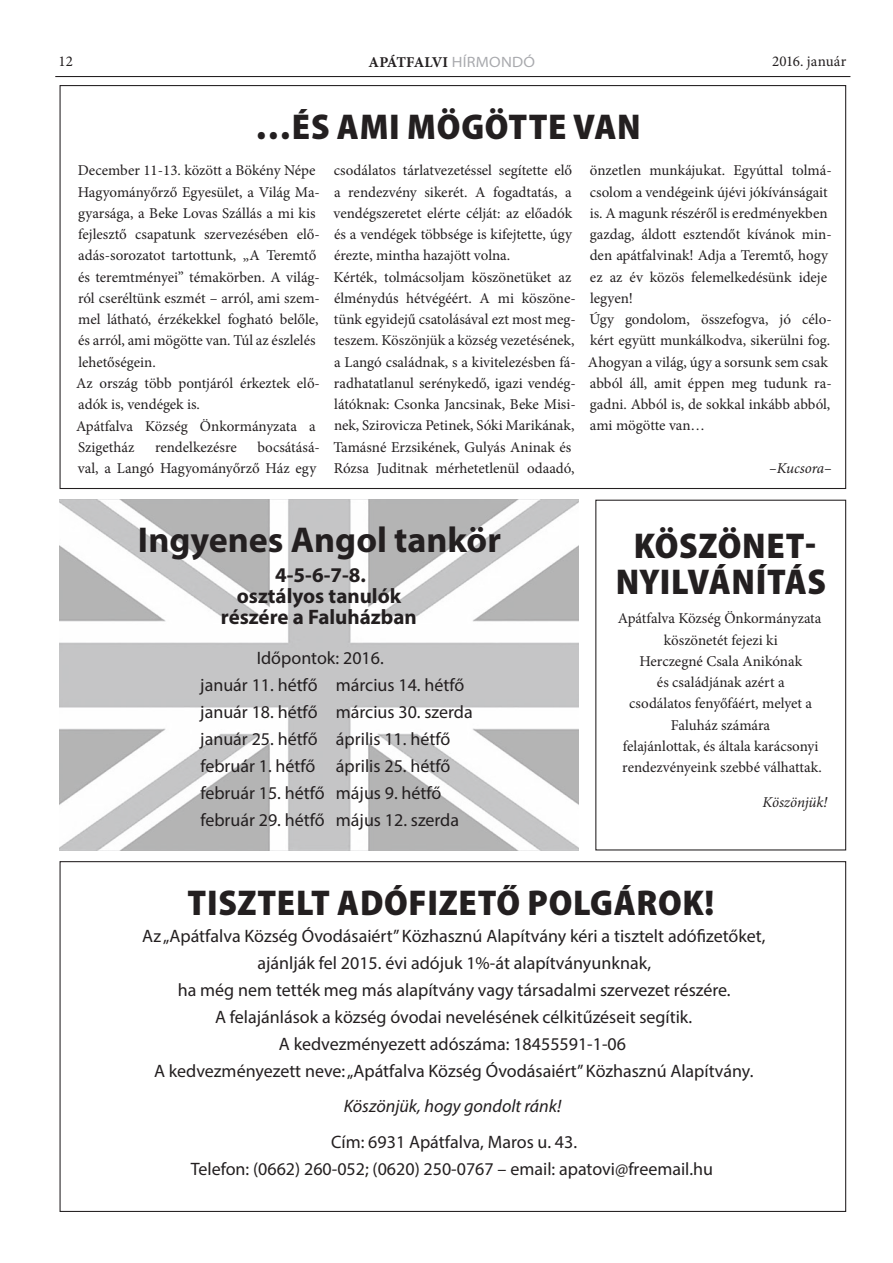
<style>
.page{position:relative;width:893px;height:1263px;background:#fff}
.page>*{position:absolute;margin:0;border:0;box-sizing:border-box;transform-origin:0 0}
.cím_Myriad{font:900 semi-condensed 36px/36px "Myriad Pro";letter-spacing:.02em;color:#231f20;text-align:center}
.t1{font:700 36px "Myriad Pro";color:#231f20}
.t2{font:700 21px "Myriad Pro";color:#231f20}
.t3{font:18px/27px "Myriad Pro";color:#231f20;text-align:center}
.t4{font:italic 18px "Myriad Pro";color:#231f20}
.t5{font:15px/21.3px "Minion Pro";color:#231f20}
.aláírás{font:italic 15px "Minion Pro";letter-spacing:-.01em;color:#231f20}
.t6{font:700 15px "Minion Pro";letter-spacing:-.025em;color:#231f20}
.s1{font-family:"Myriad Pro";font-weight:400;font-stretch:semi-expanded;color:#a8a9ad}
</style>
<div class="page">
<hr style="left:55px;top:76px;width:795px;height:1px;background:#231f20">
<div style="left:595px;top:500px;width:251px;height:350px;border:1px solid #231f20"></div>
<img style="left:60px;top:500px;width:518px;height:350px">
<p class="t5" style="left:59px;top:51px;width:16px">12</p>
<p class="t6" style="left:369px;top:51px;width:168px">APÁTFALVI <span class="s1">HÍRMONDÓ</span></p>
<p class="t5" style="left:772px;top:51px;width:76px">2016. január</p>
<p class="cím_Myriad" style="left:256px;top:107px;width:387px">…ÉS AMI MÖGÖTTE VAN</p>
<p class="t5" style="left:78px;top:160px;width:244px">December 11-13. között a Bökény Népe Hagyományőrző Egyesület, a Világ Ma&shy;gyarsága, a Beke Lovas Szállás a mi kis fejlesztő csapatunk szervezésében elő&shy;adás-sorozatot tartottunk, „A Teremtő és teremtményei” témakörben. A világ&shy;ról cseréltünk eszmét – arról, ami szem&shy;mel látható, érzékekkel fogható belőle, és arról, ami mögötte van. Túl az észlelés lehetőségein.</p>
<p class="t5" style="left:76px;top:373px;width:245px">Az ország több pontjáról érkeztek elő&shy;adók is, vendégek is.</p>
<p class="t5" style="left:76px;top:415px;width:241px">Apátfalva Község Önkormányzata a<br>Szigetház</p>
<p class="t5" style="left:590px;top:160px;width:243px">önzetlen munkájukat. Egyúttal tolmá&shy;csolom a vendégeink újévi jókívánságait is. A magunk részéről is eredményekben gazdag, áldott esztendőt kívánok min&shy;den apátfalvinak! Adja a Teremtő, hogy ez az év közös felemelkedésünk ideje legyen!</p>
<p class="t5" style="left:588px;top:309px;width:245px">Úgy gondolom, összefogva, jó célo&shy;kért együtt munkálkodva, sikerülni fog.<br>Ahogyan a világ, úgy a sorsunk sem csak abból áll, amit éppen meg tudunk ra&shy;gadni. Abból is, de sokkal inkább abból, ami mögötte van…</p>
<p class="aláírás" style="left:769px;top:458px;width:64px">–Kucsora–</p>
<p class="t5" style="left:334px;top:160px;width:240px;text-align:justify">csodálatos tárlatvezetéssel segítette elő a rendezvény sikerét. A fogadtatás, a vendégszeretet elérte célját: az előadók és a vendégek többsége is kifejtette, úgy érezte, mintha hazajött volna.</p>
<p class="t5" style="left:333px;top:266px;width:244px">Kérték, tolmácsoljam köszönetüket az élménydús hétvégéért. A mi köszöne&shy;tünk egyidejű csatolásával ezt most meg&shy;teszem. Köszönjük a község vezetésének, a Langó családnak, s a kivitelezésben fá&shy;radhatatlanul serénykedő, igazi vendég&shy;látóknak: Csonka Jancsinak, Beke Misi&shy;nek, Szirovicza Petinek, Sóki Marikának, Tamásné Erzsikének, Gulyás Aninak és Rózsa Juditnak mérhetetlenül odaadó,</p>
<p class="t5" style="left:78px;top:436px;width:244px;text-align:right">bocsátásá-<br>val, a Langó Hagyományőrző Ház egy</p>
<p class="t5" style="left:155px;top:436px;width:83px">rendelkezésre</p>
<p class="t1" style="left:138px;top:517px;width:365px">Ingyenes Angol tankör</p>
<p class="t2" style="left:275px;top:561px;width:92px">4-5-6-7-8.</p>
<p class="t2" style="left:237px;top:582px;width:166px">osztályos tanulók</p>
<p class="t2" style="left:221px;top:604px;width:197px">részére a Faluházban</p>
<p class="t3" style="left:257px;top:644px;width:128px">Időpontok: 2016.</p>
<p class="t3" style="left:200px;top:671px;width:266px">január 11. hétfő március 14. hétfő</p>
<p class="t3" style="left:200px;top:698px;width:274px">január 18. hétfő március 30. szerda</p>
<p class="t3" style="left:200px;top:725px;width:251px">január 25. hétfő április 11. hétfő</p>
<p class="t3" style="left:200px;top:752px;width:251px">február 1. hétfő április 25. hétfő</p>
<p class="t3" style="left:200px;top:779px;width:243px">február 15. hétfő május 9. hétfő</p>
<p class="t3" style="left:200px;top:806px;width:260px">február 29. hétfő május 12. szerda</p>
<p class="cím_Myriad" style="left:616px;top:526px;width:212px">KÖSZÖNET-<br>NYILVÁNÍTÁS</p>
<p class="t5" style="left:618px;top:608px;width:205px;text-align:center">Apátfalva Község Önkormányzata köszönetét fejezi ki<br>Herczegné Csala Anikónak<br>és családjának azért a<br>csodálatos fenyőfáért, melyet a<br>Faluház számára<br>felajánlottak, és általa karácsonyi rendezvényeink szebbé válhattak.</p>
<p class="aláírás" style="left:763px;top:792px;width:66px">Köszönjük!</p>
<p class="cím_Myriad" style="left:188px;top:883px;width:528px">TISZTELT ADÓFIZETŐ POLGÁROK!</p>
<p class="t3" style="left:142px;top:922px;width:625px">Az „Apátfalva Község Óvodásaiért” Közhasznú Alapítvány kéri a tisztelt adófizetőket, ajánlják fel 2015. évi adójuk 1%-át alapítványunknak,<br>ha még nem tették meg más alapítvány vagy társadalmi szervezet részére.</p>
<p class="t3" style="left:215px;top:1003px;width:479px">A felajánlások a község óvodai nevelésének célkitűzéseit segítik.</p>
<p class="t3" style="left:279px;top:1030px;width:349px">A kedvezményezett adószáma: 18455591-1-06</p>
<p class="t3" style="left:154px;top:1057px;width:601px">A kedvezményezett neve: „Apátfalva Község Óvodásaiért” Közhasznú Alapítvány.</p>
<p class="t4" style="left:344px;top:1095px;width:219px">Köszönjük, hogy gondolt ránk!</p>
<p class="t3" style="left:331px;top:1128px;width:247px">Cím: 6931 Apátfalva, Maros u. 43.</p>
<p class="t3" style="left:191px;top:1155px;width:524px">Telefon: (0662) 260-052; (0620) 250-0767 – email: apatovi@freemail.hu</p>
</div>
